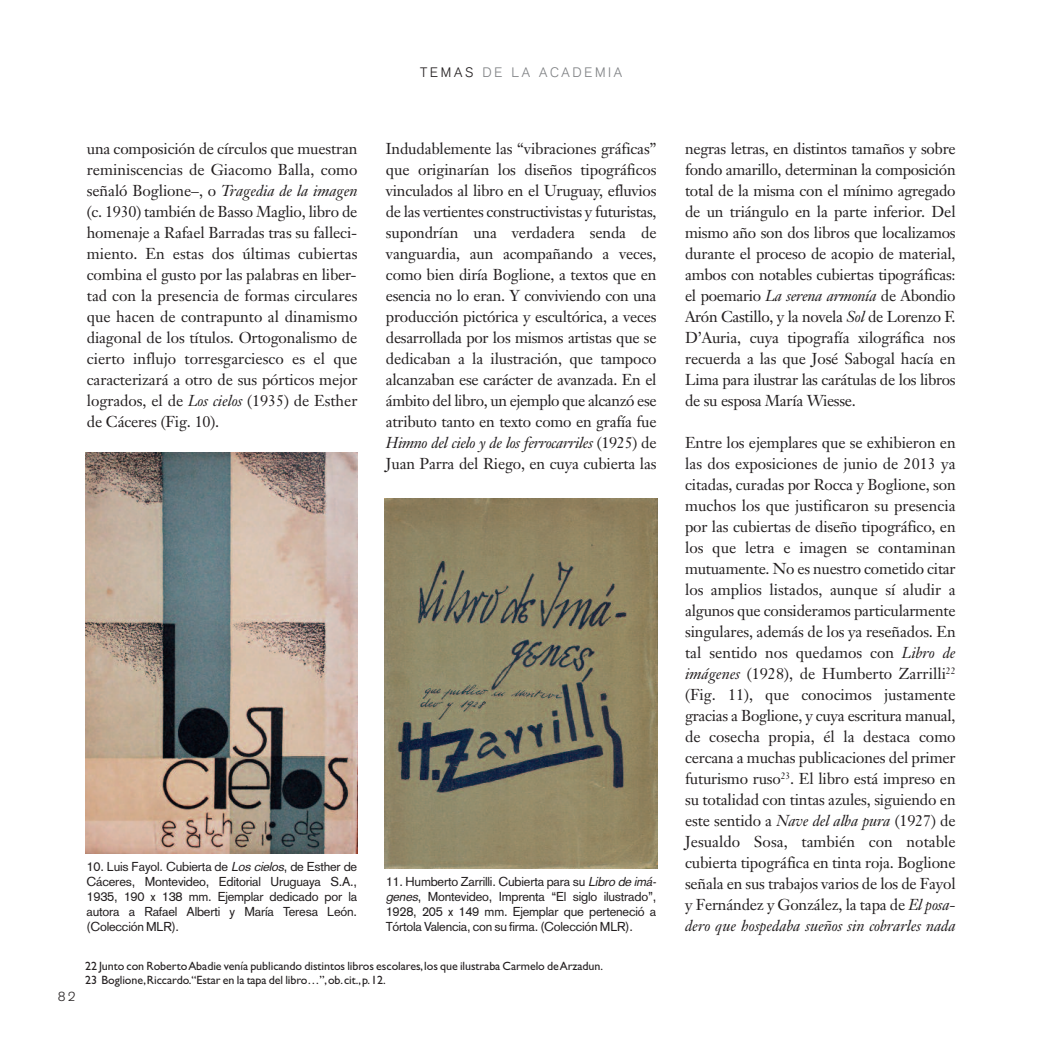
<style>
.page{position:relative;width:1042px;height:1042px;background:#fff}
.page>*{position:absolute;margin:0;border:0;box-sizing:border-box;transform-origin:0 0}
.t1{font:15.6px/21px "Janson Text";letter-spacing:-.015em;color:#231f20;text-align:justify}
.t2{font:300 13.5px "Akzidenz Grotesk";letter-spacing:.2em;color:#808285}
.t3{font:300 12.9px "Akzidenz Grotesk";color:#231f20}
.t4{font:12.75px/15px "Akzidenz Grotesk";letter-spacing:-.015em;color:#231f20;text-align:justify}
.t5{font:12px/14.4px "Gill Sans";letter-spacing:-.005em;color:#231f20}
.s1{color:#231f20}
.s2{font-style:italic}
</style>
<div class="page">
<img style="left:85px;top:452px;width:273px;height:401px">
<img style="left:384px;top:499px;width:273px;height:369px">
<p class="t2" style="left:420px;top:67px;width:203px"><span class="s1">TEMAS</span> DE LA ACADEMIA</p>
<p class="t3" style="left:58px;top:992px;width:18px">82</p>
<p class="t1" style="left:87px;top:139px;width:272px">una composición de círculos que muestran reminiscencias de Giacomo Balla, como señaló Boglione–, o <span class="s2">Tragedia de la imagen </span>(c. 1930) también de Basso Maglio, libro de homenaje a Rafael Barradas tras su falleci&shy;miento. En estas dos últimas cubiertas combina el gusto por las palabras en liber&shy;tad con la presencia de formas circulares que hacen de contrapunto al dinamismo diagonal de los títulos. Ortogonalismo de cierto influjo torresgarciesco es el que caracterizará a otro de sus pórticos mejor logrados, el de <span class="s2">Los cielos</span> (1935) de Esther de Cáceres (Fig. 10).</p>
<p class="t1" style="left:386px;top:139px;width:272px">Indudablemente las “vibraciones gráficas” que originarían los diseños tipográficos vinculados al libro en el Uruguay, efluvios de las vertientes constructivistas y futuristas, supondrían una verdadera senda de vanguardia, aun acompañando a veces, como bien diría Boglione, a textos que en esencia no lo eran. Y conviviendo con una producción pictórica y escultórica, a veces desarrollada por los mismos artistas que se dedicaban a la ilustración, que tampoco alcanzaban ese carácter de avanzada. En el ámbito del libro, un ejemplo que alcanzó ese atributo tanto en texto como en grafía fue <span class="s2">Himno del cielo y de los ferrocarriles</span> (1925) de Juan Parra del Riego, en cuya cubierta las</p>
<p class="t1" style="left:685px;top:139px;width:272px">negras letras, en distintos tamaños y sobre fondo amarillo, determinan la composición total de la misma con el mínimo agregado de un triángulo en la parte inferior. Del mismo año son dos libros que localizamos durante el proceso de acopio de material, ambos con notables cubiertas tipográficas: el poemario <span class="s2">La serena armonía</span> de Abondio Arón Castillo, y la novela <span class="s2">Sol</span> de Lorenzo F.<br>D’Auria, cuya tipografía xilográfica nos recuerda a las que José Sabogal hacía en Lima para ilustrar las carátulas de los libros de su esposa María Wiesse.</p>
<p class="t1" style="left:685px;top:433px;width:272px">Entre los ejemplares que se exhibieron en las dos exposiciones de junio de 2013 ya citadas, curadas por Rocca y Boglione, son muchos los que justificaron su presencia por las cubiertas de diseño tipográfico, en los que letra e imagen se contaminan mutuamente. No es nuestro cometido citar los amplios listados, aunque sí aludir a algunos que consideramos particularmente singulares, además de los ya reseñados. En tal sentido nos quedamos con <span class="s2">Libro de imágenes</span> (1928), de Humberto Zarrilli<sup>22 </sup>(Fig. 11), que conocimos justamente gracias a Boglione, y cuya escritura manual, de cosecha propia, él la destaca como cercana a muchas publicaciones del primer futurismo ruso<sup>23</sup>. El libro está impreso en su totalidad con tintas azules, siguiendo en este sentido a <span class="s2">Nave del alba pura</span> (1927) de Jesualdo Sosa, también con notable cubierta tipográfica en tinta roja. Boglione señala en sus trabajos varios de los de Fayol y Fernández y González, la tapa de <span class="s2">El posa&shy;dero que hospedaba sueños sin cobrarles nada</span></p>
<p class="t4" style="left:87px;top:860px;width:272px">10. Luis Fayol. Cubierta de <span class="s2">Loscielos</span>, de Esther de Cáceres, Montevideo, Editorial Uruguaya S.A., 1935, 190 x 138 mm. Ejemplar dedicado por la autora a Rafael Alberti y María Teresa León. (Colección MLR).</p>
<p class="t4" style="left:386px;top:875px;width:274px;text-align:left">11. Humberto Zarrilli. Cubierta para su <span class="s2">Librodeimá&shy;genes</span>, Montevideo, Imprenta “El siglo ilustrado”, 1928, 205 x 149 mm. Ejemplar que perteneció a Tórtola Valencia, con su firma. (Colección MLR).</p>
<p class="t5" style="left:85px;top:958px;width:519px">22 Junto con RobertoAbadie venía publicando distintos libros escolares,los que ilustraba Carmelo deArzadun.<br>23 Boglione,Riccardo.“Estar en la tapa del libro…”,ob.cit.,p.12.</p>
</div>
